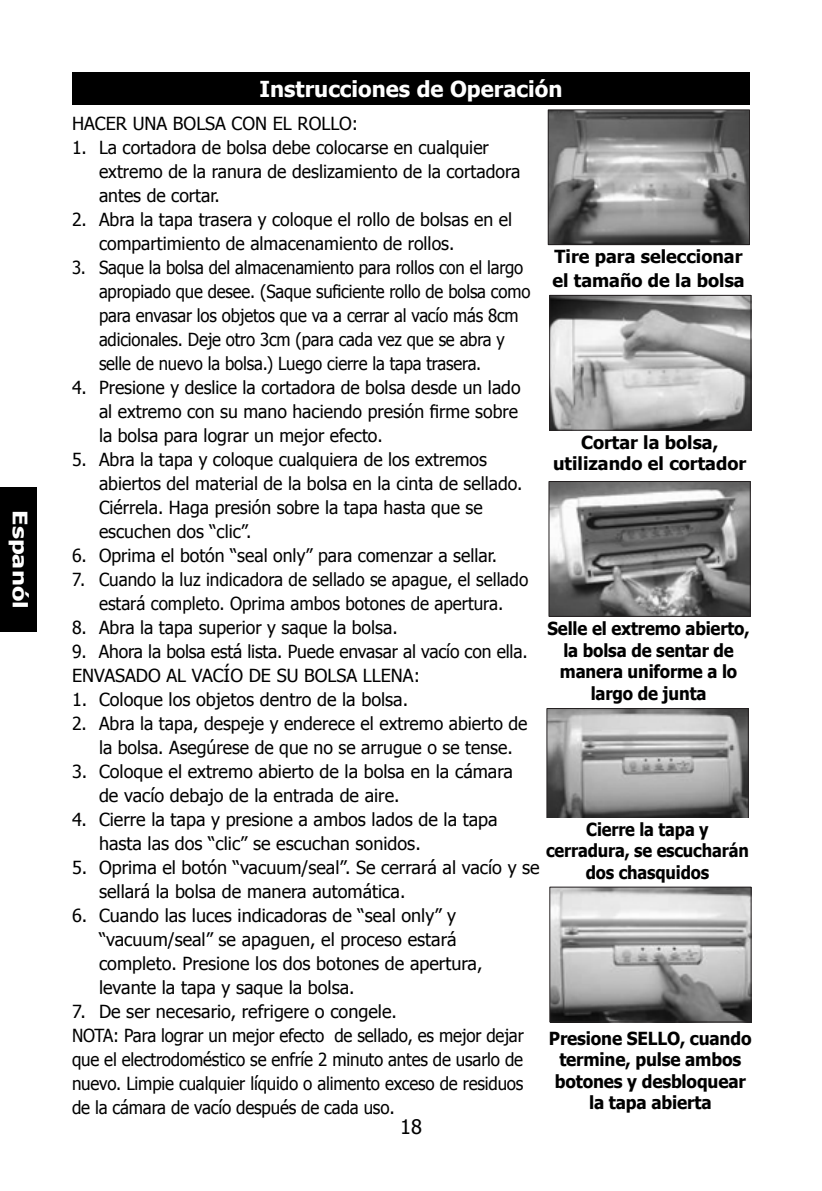
<style>
.page{position:relative;width:822px;height:1191px;background:#fff}
.page>*{position:absolute;margin:0;border:0;box-sizing:border-box;transform-origin:0 0}
.t1{font:700 22px "Tahoma";color:#fff}
.t2{font:700 20px "Tahoma";letter-spacing:.005em;color:#fff;scale:1.25 1}
.t3{font:20px "Tahoma";color:#000}
.t4{font:18px/24px "Tahoma";color:#000}
.t5{font:18px/24px "Tahoma";color:#000;scale:.93 1}
.t6{font:18px/24px "Tahoma";color:#000;text-align:center;scale:.95 1}
.t7{font:700 18px/21.6px "Tahoma";letter-spacing:-.01em;color:#000;text-align:center;scale:.95 1}
.t8{font:700 18px/21.6px "Tahoma";letter-spacing:-.01em;color:#000;text-align:center}
.t9{font:700 18px/21.6px "Tahoma";letter-spacing:-.01em;color:#000;text-align:center;scale:.93 1}
.t10{font:700 18px/21.6px "Tahoma";letter-spacing:-.01em;color:#000;text-align:center;scale:.91 1}
</style>
<div class="page">
<div style="left:0;top:487px;width:36px;height:144px;background:#000"></div>
<div style="left:72px;top:72px;width:678px;height:33px;background:#000"></div>
<img style="left:550px;top:111px;width:198px;height:132px">
<div style="left:548px;top:109px;width:202px;height:136px;border:1px solid #231f20"></div>
<img style="left:551px;top:297px;width:198px;height:132px">
<div style="left:549px;top:295px;width:202px;height:136px;border:1px solid #231f20"></div>
<img style="left:550px;top:483px;width:199px;height:132px">
<div style="left:548px;top:481px;width:203px;height:136px;border:1px solid #231f20"></div>
<img style="left:551px;top:888px;width:199px;height:132px">
<div style="left:549px;top:886px;width:203px;height:136px;border:1px solid #231f20"></div>
<svg style="left:546px;top:708px;width:203px;height:109px"></svg>
<p class="t2" style="left:29px;top:510px;width:80px;rotate:90deg">Espanól</p>
<p class="t1" style="left:260px;top:79px;width:304px">Instrucciones de Operación</p>
<p class="t4" style="left:72px;top:110px;width:288px">HACER UNA BOLSA CON EL ROLLO:</p>
<p class="t4" style="left:99px;top:136px;width:423px;text-indent:-27px">1. La cortadora de bolsa debe colocarse en cualquier extremo de la ranura de deslizamiento de la cortadora antes de cortar.</p>
<p class="t4" style="left:99px;top:208px;width:415px;text-indent:-27px">2. Abra la tapa trasera y coloque el rollo de bolsas en el compartimiento de almacenamiento de rollos.</p>
<p class="t5" style="left:99px;top:256px;width:465px;text-indent:-27px">3. Saque la bolsa del almacenamiento para rollos con el largo apropiado que desee. (Saque suficiente rollo de bolsa como para envasar los objetos que va a cerrar al vacío más 8cm adicionales. Deje otro 3cm (para cada vez que se abra y selle de nuevo la bolsa.) Luego cierre la tapa trasera.</p>
<p class="t4" style="left:99px;top:376px;width:423px;text-indent:-27px">4. Presione y deslice la cortadora de bolsa desde un lado al extremo con su mano haciendo presión firme sobre la bolsa para lograr un mejor efecto.</p>
<p class="t4" style="left:99px;top:448px;width:425px;text-indent:-27px">5. Abra la tapa y coloque cualquiera de los extremos abiertos del material de la bolsa en la cinta de sellado.<br>Ciérrela. Haga presión sobre la tapa hasta que se escuchen dos “clic”.</p>
<p class="t4" style="left:72px;top:544px;width:427px">6. Oprima el botón “seal only” para comenzar a sellar.</p>
<p class="t6" style="left:72px;top:568px;width:482px">7. Cuando la luz indicadora de sellado se apague, el sellado estará completo. Oprima ambos botones de apertura.</p>
<p class="t4" style="left:72px;top:616px;width:327px">8. Abra la tapa superior y saque la bolsa.</p>
<p class="t4" style="left:72px;top:640px;width:457px">9. Ahora la bolsa está lista. Puede envasar al vacío con ella.<br>ENVASADO AL VACÍO DE SU BOLSA LLENA:</p>
<p class="t4" style="left:72px;top:688px;width:338px">1. Coloque los objetos dentro de la bolsa.</p>
<p class="t4" style="left:99px;top:712px;width:430px;text-indent:-27px">2. Abra la tapa, despeje y enderece el extremo abierto de la bolsa. Asegúrese de que no se arrugue o se tense.</p>
<p class="t4" style="left:99px;top:760px;width:415px;text-indent:-27px">3. Coloque el extremo abierto de la bolsa en la cámara de vacío debajo de la entrada de aire.</p>
<p class="t4" style="left:99px;top:808px;width:400px;text-indent:-27px">4. Cierre la tapa y presione a ambos lados de la tapa hasta las dos “clic” se escuchan sonidos.</p>
<p class="t4" style="left:99px;top:856px;width:442px;text-indent:-27px">5. Oprima el botón “vacuum/seal”. Se cerrará al vacío y se sellará la bolsa de manera automática.</p>
<p class="t4" style="left:99px;top:904px;width:385px;text-indent:-27px">6. Cuando las luces indicadoras de “seal only” y “vacuum/seal” se apaguen, el proceso estará completo. Presione los dos botones de apertura, levante la tapa y saque la bolsa.</p>
<p class="t4" style="left:72px;top:1000px;width:453px">7. De ser necesario, refrigere o congele.<br>NOTA: Para lograr un mejor efecto de sellado, es mejor dejar que el electrodoméstico se enfríe 2 minuto antes de usarlo de nuevo. Limpie cualquier líquido o alimento exceso de residuos de la cámara de vacío después de cada uso.</p>
<p class="t8" style="left:552px;top:245px;width:194px;line-height:24px;text-align:left">Tire para seleccionar el tamaño de la bolsa</p>
<p class="t8" style="left:553px;top:432px;width:195px">Cortar la bolsa, utilizando el cortador</p>
<p class="t9" style="left:547px;top:619px;width:219px">Selle el extremo abierto, la bolsa de sentar de manera uniforme a lo largo de junta</p>
<p class="t10" style="left:546px;top:819px;width:224px">Cierre la tapa y cerradura, se escucharán dos chasquidos</p>
<p class="t7" style="left:549px;top:1028px;width:215px">Presione SELLO, cuando termine, pulse ambos botones y desbloquear la tapa abierta</p>
<p class="t3" style="left:400px;top:1117px;width:23px">18</p>
</div>
